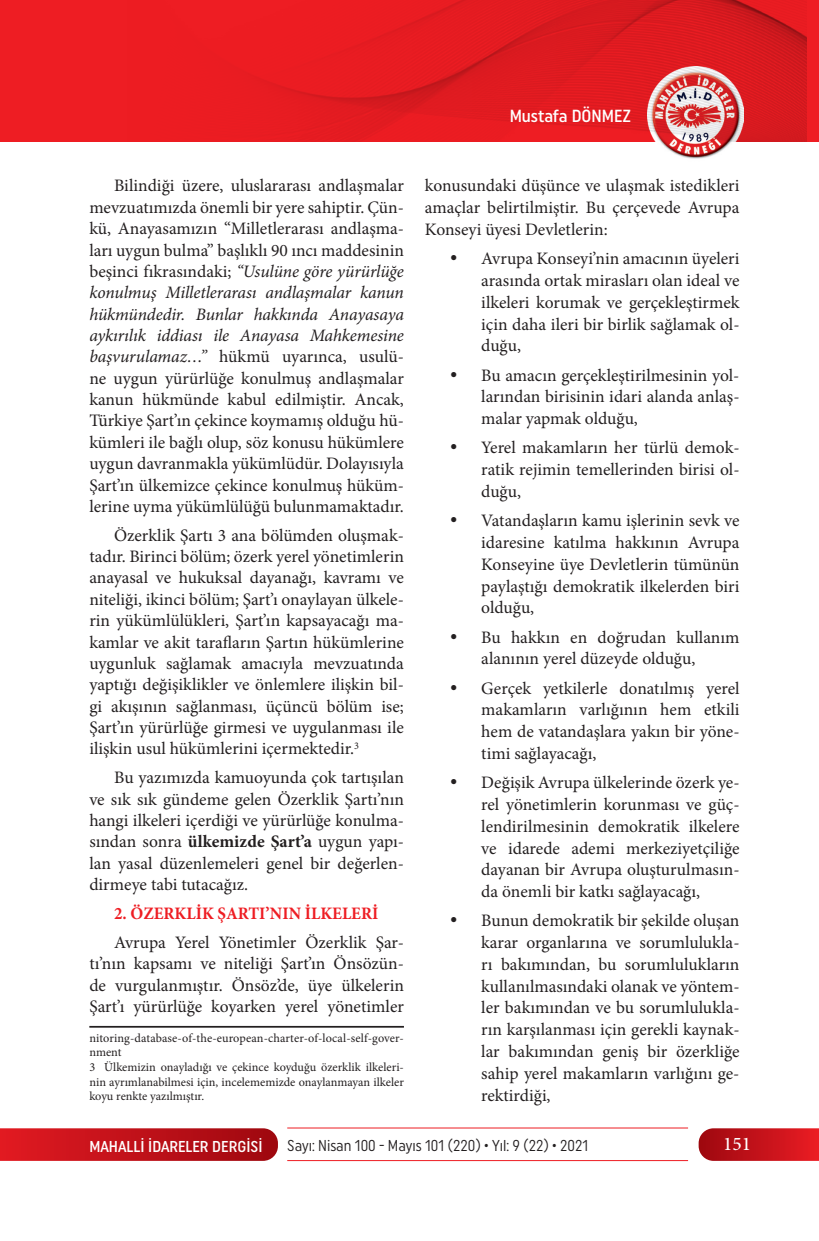
<style>
.page{position:relative;width:819px;height:1241px;background:#fff}
.page>*{position:absolute;margin:0;border:0;box-sizing:border-box;transform-origin:0 0}
.t1{font:500 19.25px "Minion Pro";color:#fff}
.t2{font:17.5px/21.3px "Minion Pro";color:#231f20;text-align:justify}
.t3{font:700 17.5px "Minion Pro";color:#ee1d23;scale:.96 1}
.t4{font:500 17.5px "Uniform Condensed";color:#fff}
.t5{font:15.75px "Uniform Condensed";color:#231f20;scale:.95 1}
.t6{font:500 15.75px "Uniform Condensed";color:#fff}
.t7{font:12.25px/14.7px "Minion Pro";color:#231f20}
.s1{font-style:italic}
.s2{font-weight:700}
</style>
<div class="page">
<svg style="left:0;top:1128px;width:278px;height:32px;background:#c1151c"></svg>
<svg style="left:698px;top:1128px;width:121px;height:32px;background:#c61a22"></svg>
<hr style="left:287px;top:1127px;width:401px;height:1px;background:#ee1d23">
<hr style="left:287px;top:1159px;width:401px;height:1px;background:#ee1d23">
<div style="left:0;top:0;width:819px;height:141px;background:#ee1d23"></div>
<img style="left:647px;top:141px;width:96px;height:18px">
<img style="left:256px;top:0;width:550px;height:141px">
<hr style="left:89px;top:1025px;width:315px;height:2px;background:#231f20">
<p class="t4" style="left:509px;top:105px;width:123px">Mustafa DÖNMEZ</p>
<p class="t2" style="left:89px;top:175px;width:316px;text-indent:25px">Bilindiği üzere, uluslararası andlaşmalar mevzuatımızda önemli bir yere sahiptir. Çün&shy;kü, Anayasamızın “Milletlerarası andlaşma&shy;ları uygun bulma” başlıklı 90 ıncı maddesinin beşinci fıkrasındaki; <span class="s1">“Usulüne göre yürürlüğe konulmuş Milletlerarası andlaşmalar kanun hükmündedir. Bunlar hakkında Anayasaya aykırılık iddiası ile Anayasa Mahkemesine başvurulamaz…”</span> hükmü uyarınca, usulü&shy;ne uygun yürürlüğe konulmuş andlaşmalar kanun hükmünde kabul edilmiştir. Ancak, Türkiye Şart’ın çekince koymamış olduğu hü&shy;kümleri ile bağlı olup, söz konusu hükümlere uygun davranmakla yükümlüdür. Dolayısıyla Şart’ın ülkemizce çekince konulmuş hüküm&shy;lerine uyma yükümlülüğü bulunmamaktadır.</p>
<p class="t2" style="left:89px;top:524px;width:316px;text-indent:25px">Özerklik Şartı 3 ana bölümden oluşmak&shy;tadır. Birinci bölüm; özerk yerel yönetimlerin anayasal ve hukuksal dayanağı, kavramı ve niteliği, ikinci bölüm; Şart’ı onaylayan ülkele&shy;rin yükümlülükleri, Şart’ın kapsayacağı ma&shy;kamlar ve akit tarafların Şartın hükümlerine uygunluk sağlamak amacıyla mevzuatında yaptığı değişiklikler ve önlemlere ilişkin bil&shy;gi akışının sağlanması, üçüncü bölüm ise; Şart’ın yürürlüğe girmesi ve uygulanması ile ilişkin usul hükümlerini içermektedir.<sup>3</sup></p>
<p class="t2" style="left:89px;top:767px;width:316px;text-indent:25px">Bu yazımızda kamuoyunda çok tartışılan ve sık sık gündeme gelen Özerklik Şartı’nın hangi ilkeleri içerdiği ve yürürlüğe konulma&shy;sından sonra <span class="s2">ülkemizde Şart’a</span> uygun yapı&shy;lan yasal düzenlemeleri genel bir değerlen&shy;dirmeye tabi tutacağız.</p>
<p class="t3" style="left:114px;top:900px;width:277px">2. ÖZERKLİK ŞARTI’NIN İLKELERİ</p>
<p class="t2" style="left:89px;top:931px;width:316px;text-indent:25px">Avrupa Yerel Yönetimler Özerklik Şar&shy;tı’nın kapsamı ve niteliği Şart’ın Önsözün&shy;de vurgulanmıştır. Önsöz’de, üye ülkelerin Şart’ı yürürlüğe koyarken yerel yönetimler</p>
<p class="t7" style="left:89px;top:1030px;width:316px">nitoring-database-of-the-european-charter-of-local-self-gover&shy;nment<br>3 Ülkemizin onayladığı ve çekince koyduğu özerklik ilkeleri&shy;nin ayrımlanabilmesi için, incelememizde onaylanmayan ilkeler koyu renkte yazılmıştır.</p>
<p class="t2" style="left:425px;top:175px;width:316px">konusundaki düşünce ve ulaşmak istedikleri amaçlar belirtilmiştir. Bu çerçevede Avrupa Konseyi üyesi Devletlerin:</p>
<p class="t2" style="left:481px;top:248px;width:260px">Avrupa Konseyi’nin amacının üyeleri arasında ortak mirasları olan ideal ve ilkeleri korumak ve gerçekleştirmek için daha ileri bir birlik sağlamak ol&shy;duğu,</p>
<p class="t2" style="left:481px;top:364px;width:260px">Bu amacın gerçekleştirilmesinin yol&shy;larından birisinin idari alanda anlaş&shy;malar yapmak olduğu,</p>
<p class="t2" style="left:481px;top:437px;width:260px">Yerel makamların her türlü demok&shy;ratik rejimin temellerinden birisi ol&shy;duğu,</p>
<p class="t2" style="left:481px;top:509px;width:260px">Vatandaşların kamu işlerinin sevk ve idaresine katılma hakkının Avrupa Konseyine üye Devletlerin tümünün paylaştığı demokratik ilkelerden biri olduğu,</p>
<p class="t2" style="left:481px;top:626px;width:260px">Bu hakkın en doğrudan kullanım alanının yerel düzeyde olduğu,</p>
<p class="t2" style="left:481px;top:677px;width:260px">Gerçek yetkilerle donatılmış yerel makamların varlığının hem etkili hem de vatandaşlara yakın bir yöne&shy;timi sağlayacağı,</p>
<p class="t2" style="left:481px;top:771px;width:260px">Değişik Avrupa ülkelerinde özerk ye&shy;rel yönetimlerin korunması ve güç&shy;lendirilmesinin demokratik ilkelere ve idarede ademi merkeziyetçiliğe dayanan bir Avrupa oluşturulmasın&shy;da önemli bir katkı sağlayacağı,</p>
<p class="t2" style="left:481px;top:909px;width:260px">Bunun demokratik bir şekilde oluşan karar organlarına ve sorumlulukla&shy;rı bakımından, bu sorumlulukların kullanılmasındaki olanak ve yöntem&shy;ler bakımından ve bu sorumlulukla&shy;rın karşılanması için gerekli kaynak&shy;lar bakımından geniş bir özerkliğe sahip yerel makamların varlığını ge&shy;rektirdiği,</p>
<p class="t6" style="left:89px;top:1136px;width:175px">MAHALLİ İDARELER DERGİSİ</p>
<p class="t5" style="left:287px;top:1136px;width:318px">Sayı: Nisan 100 - Mayıs 101 (220) • Yıl: 9 (22) • 2021</p>
<p class="t1" style="left:723px;top:1131px;width:29px">151</p>
</div>
